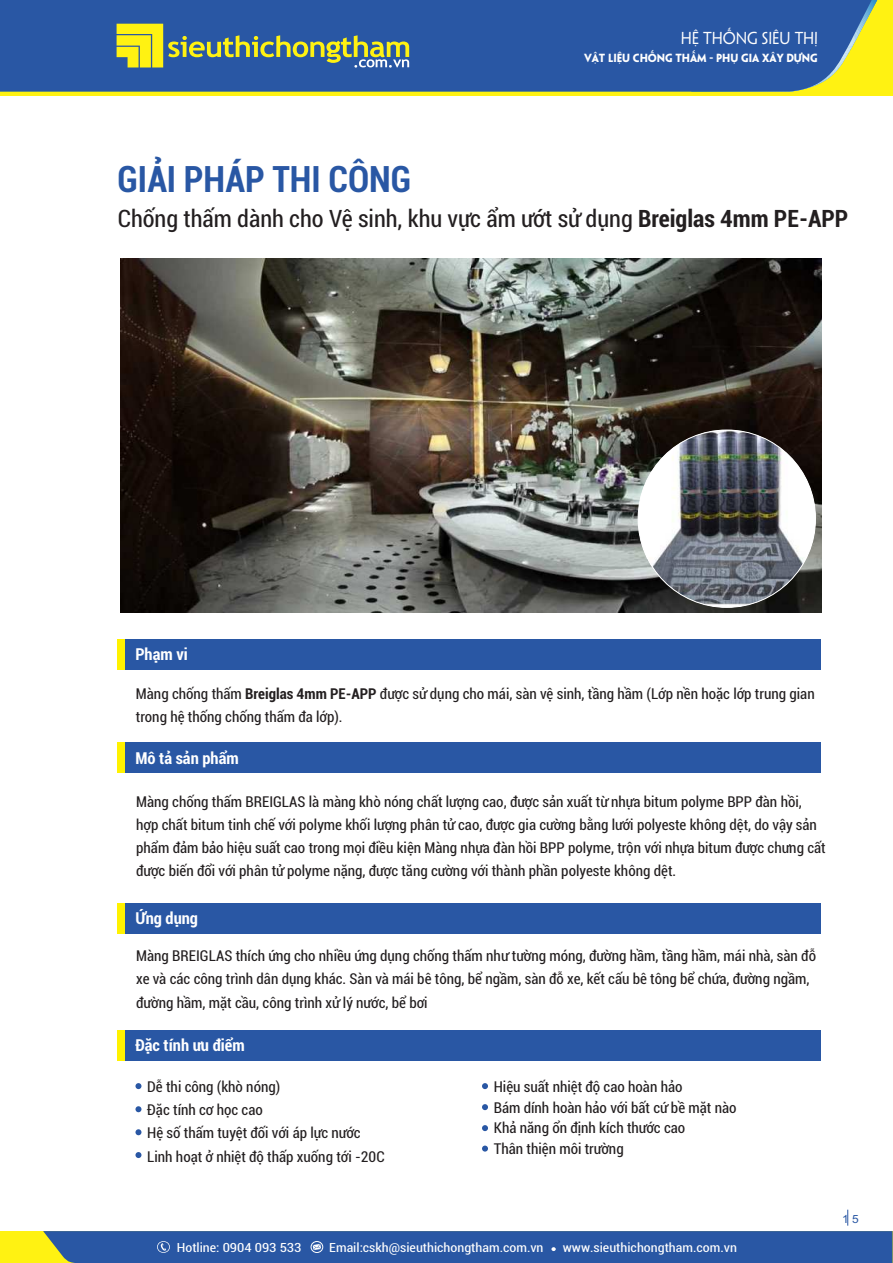
<style>
.page{position:relative;width:893px;height:1263px;background:#fff}
.page>*{position:absolute;margin:0;border:0;box-sizing:border-box;transform-origin:0 0}
.t1{font:700 condensed 36.45px "Roboto";color:#2957a4}
.t2{font:condensed 24px "Roboto";color:#231f20}
.t3{font:700 condensed 16.5px "Roboto";color:#fff}
.t4{font:15.45px "UTM Penumbra";letter-spacing:-.01em;color:#fefefe;scale:.95 1}
.t5{font:15.45px "Arial";letter-spacing:-.01em;color:#fefefe;scale:.95 1}
.t6{font:condensed 15px/23.2px "Roboto";color:#231f20}
.t7{font:condensed 12.75px "Roboto";color:#fefefe;scale:1.11 1}
.t8{font:11.25px "Arial";color:#2957a4;scale:1.06 1}
.t9{font:10.5px "UTM Penumbra";letter-spacing:-.01em;color:#fefefe;scale:.95 1}
.s1{font-weight:700}
</style>
<div class="page">
<img style="left:121px;top:258px;width:700px;height:355px">
<div style="left:117px;top:639px;width:704px;height:30px;background:#2957a4"></div>
<div style="left:117px;top:639px;width:8px;height:30px;background:#fff200"></div>
<div style="left:117px;top:742px;width:704px;height:31px;background:#2957a4"></div>
<div style="left:117px;top:742px;width:8px;height:31px;background:#fff200"></div>
<div style="left:117px;top:903px;width:704px;height:30px;background:#2957a4"></div>
<div style="left:117px;top:903px;width:8px;height:30px;background:#fff200"></div>
<div style="left:117px;top:1030px;width:704px;height:30px;background:#2957a4"></div>
<div style="left:117px;top:1030px;width:8px;height:30px;background:#fff200"></div>
<svg style="left:135px;top:1083px;width:6px;height:6px"></svg>
<svg style="left:135px;top:1106px;width:6px;height:6px"></svg>
<svg style="left:482px;top:1083px;width:6px;height:6px"></svg>
<svg style="left:482px;top:1125px;width:6px;height:6px"></svg>
<svg style="left:135px;top:1129px;width:6px;height:6px"></svg>
<svg style="left:482px;top:1104px;width:6px;height:6px"></svg>
<svg style="left:135px;top:1152px;width:6px;height:6px"></svg>
<svg style="left:482px;top:1145px;width:6px;height:6px"></svg>
<div style="left:0;top:1231px;width:893px;height:32px;background:#fff212"></div>
<div style="left:43px;top:1231px;width:850px;height:32px;background:#2957a4"></div>
<svg style="left:847px;top:1210px;width:1px;height:15px"></svg>
<img style="left:638px;top:430px;width:177px;height:177px;border-radius:50%">
<div style="left:0;top:0;width:893px;height:96px;background:#fff212"></div>
<svg style="left:562px;top:0;width:315px;height:92px"></svg>
<div style="left:0;top:0;width:872px;height:91px;background:#2957a4"></div>
<svg style="left:117px;top:24px;width:292px;height:44px"></svg>
<p class="t4" style="left:681px;top:30px;width:146px">HỆ THỐNG SIÊU THỊ</p>
<p class="t5" style="left:689px;top:33px;width:107px">ệ thống siêu thị</p>
<p class="t9" style="left:584px;top:52px;width:231px">VẬT LIỆU CHỐNG THẤM - PHỤ GIA XÂY DỰNG</p>
<h1 class="t1" style="left:118px;top:164px;width:295px">GIẢI PHÁP THI CÔNG</h1>
<h2 class="t2" style="left:118px;top:209px;width:732px">Chống thấm dành cho Vệ sinh, khu vực ẩm ướt sử dụng <span class="s1">Breiglas 4mm PE-APP</span></h2>
<p class="t3" style="left:135px;top:648px;width:54px">Phạm vi</p>
<p class="t6" style="left:136px;top:683px;width:680px">Màng chống thấm <span class="s1">Breiglas 4mm PE-APP</span> được sử dụng cho mái, sàn vệ sinh, tầng hầm (Lớp nền hoặc lớp trung gian trong hệ thống chống thấm đa lớp).</p>
<p class="t3" style="left:135px;top:751px;width:105px">Mô tả sản phẩm</p>
<p class="t6" style="left:136px;top:791px;width:691px">Màng chống thấm BREIGLAS là màng khò nóng chất lượng cao, được sản xuất từ nhựa bitum polyme BPP đàn hồi, hợp chất bitum tinh chế với polyme khối lượng phân tử cao, được gia cường bằng lưới polyeste không dệt, do vậy sản phẩm đảm bảo hiệu suất cao trong mọi điều kiện Màng nhựa đàn hồi BPP polyme, trộn với nhựa bitum được chưng cất được biến đổi với phân tử polyme nặng, được tăng cường với thành phần polyeste không dệt.</p>
<p class="t3" style="left:135px;top:912px;width:64px">Ứng dụng</p>
<p class="t6" style="left:136px;top:945px;width:681px">Màng BREIGLAS thích ứng cho nhiều ứng dụng chống thấm như tường móng, đường hầm, tầng hầm, mái nhà, sàn đỗ xe và các công trình dân dụng khác. Sàn và mái bê tông, bể ngầm, sàn đỗ xe, kết cấu bê tông bể chứa, đường ngầm, đường hầm, mặt cầu, công trình xử lý nước, bể bơi</p>
<p class="t3" style="left:135px;top:1039px;width:111px">Đặc tính ưu điểm</p>
<p class="t6" style="left:147px;top:1076px;width:239px">Dễ thi công (khò nóng)<br>Đặc tính cơ học cao<br>Hệ số thấm tuyệt đối với áp lực nước<br>Linh hoạt ở nhiệt độ thấp xuống tới -20C</p>
<p class="t6" style="left:494px;top:1077px;width:244px;line-height:20.9px">Hiệu suất nhiệt độ cao hoàn hảo<br>Bám dính hoàn hảo với bất cứ bề mặt nào<br>Khả năng ổn định kích thước cao<br>Thân thiện môi trường</p>
<p class="t7" style="left:177px;top:1243px;width:114px">Hotline: 0904 093 533</p>
<p class="t7" style="left:329px;top:1243px;width:195px">Email:cskh@sieuthichongtham.com.vn</p>
<p class="t7" style="left:563px;top:1243px;width:158px">www.sieuthichongtham.com.vn</p>
<p class="t8" style="left:842px;top:1214px;width:17px">1 5</p>
</div>
